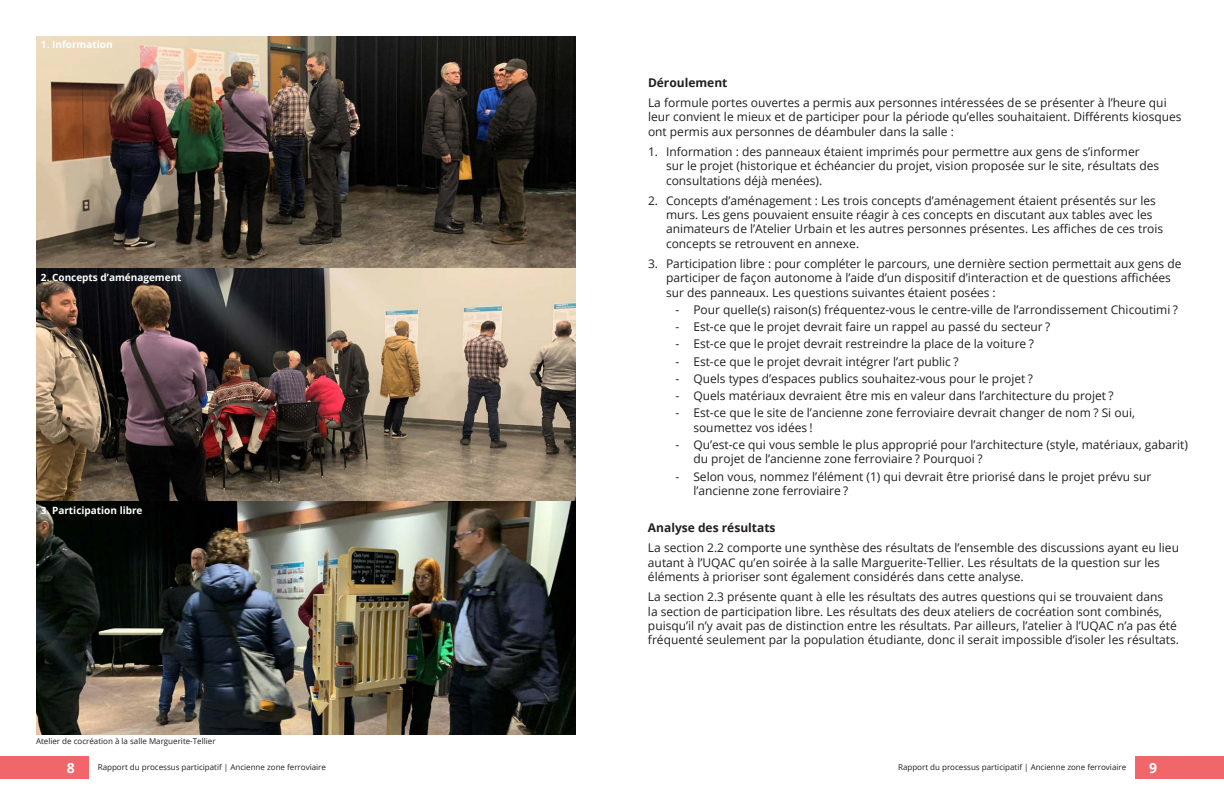
<style>
.page{position:relative;width:1224px;height:792px;background:#fff}
.page>*{position:absolute;margin:0;border:0;box-sizing:border-box;transform-origin:0 0}
.t1{font:700 14px "Open Sans";color:#fff}
.t2{font:12px/14.4px "Open Sans";color:#231f20}
.t3{font:700 12px "Open Sans";color:#231f20}
.t4{font:700 10px "Open Sans";color:#fff}
.t5{font:8px "Open Sans";color:#231f20}
</style>
<div class="page">
<div style="left:0;top:756px;width:89px;height:23px;background:#f16669"></div>
<div style="left:1135px;top:756px;width:89px;height:23px;background:#f16669"></div>
<img style="left:36px;top:36px;width:540px;height:699px">
<p class="t4" style="left:41px;top:38px;width:73px">1. Information</p>
<p class="t4" style="left:41px;top:271px;width:142px">2. Concepts d’aménagement</p>
<p class="t4" style="left:41px;top:503px;width:103px">3. Participation libre</p>
<p class="t5" style="left:36px;top:736px;width:181px">Atelier de cocréation à la salle Marguerite-Tellier</p>
<p class="t3" style="left:648px;top:74px;width:81px">Déroulement</p>
<p class="t2" style="left:648px;top:95px;width:535px">La formule portes ouvertes a permis aux personnes intéressées de se présenter à l’heure qui leur convient le mieux et de participer pour la période qu’elles souhaitaient. Différents kiosques ont permis aux personnes de déambuler dans la salle :</p>
<p class="t2" style="left:666px;top:144px;width:495px;text-indent:-18px">1. Information : des panneaux étaient imprimés pour permettre aux gens de s’informer sur le projet (historique et échéancier du projet, vision proposée sur le site, résultats des consultations déjà menées).</p>
<p class="t2" style="left:666px;top:193px;width:499px;text-indent:-18px">2. Concepts d’aménagement : Les trois concepts d’aménagement étaient présentés sur les murs. Les gens pouvaient ensuite réagir à ces concepts en discutant aux tables avec les animateurs de l’Atelier Urbain et les autres personnes présentes. Les affiches de ces trois concepts se retrouvent en annexe.</p>
<p class="t2" style="left:666px;top:256px;width:517px;text-indent:-18px">3. Participation libre : pour compléter le parcours, une dernière section permettait aux gens de participer de façon autonome à l’aide d’un dispositif d’interaction et de questions affichées sur des panneaux. Les questions suivantes étaient posées :</p>
<p class="t2" style="left:675px;top:302px;width:504px">- Pour quelle(s) raison(s) fréquentez-vous le centre-ville de l’arrondissement Chicoutimi ?</p>
<p class="t2" style="left:675px;top:319px;width:377px">- Est-ce que le projet devrait faire un rappel au passé du secteur ?</p>
<p class="t2" style="left:675px;top:337px;width:360px">- Est-ce que le projet devrait restreindre la place de la voiture ?</p>
<p class="t2" style="left:675px;top:354px;width:285px">- Est-ce que le projet devrait intégrer l’art public ?</p>
<p class="t2" style="left:675px;top:371px;width:359px">- Quels types d’espaces publics souhaitez-vous pour le projet ?</p>
<p class="t2" style="left:675px;top:388px;width:440px">- Quels matériaux devraient être mis en valeur dans l’architecture du projet ?</p>
<p class="t2" style="left:693px;top:406px;width:443px;text-indent:-18px">- Est-ce que le site de l’ancienne zone ferroviaire devrait changer de nom ? Si oui, soumettez vos idées !</p>
<p class="t2" style="left:693px;top:437px;width:496px;text-indent:-18px">- Qu’est-ce qui vous semble le plus approprié pour l’architecture (style, matériaux, gabarit) du projet de l’ancienne zone ferroviaire ? Pourquoi ?</p>
<p class="t2" style="left:693px;top:469px;width:460px;text-indent:-18px">- Selon vous, nommez l’élément (1) qui devrait être priorisé dans le projet prévu sur l’ancienne zone ferroviaire ?</p>
<p class="t3" style="left:648px;top:520px;width:129px">Analyse des résultats</p>
<p class="t2" style="left:648px;top:541px;width:533px">La section 2.2 comporte une synthèse des résultats de l’ensemble des discussions ayant eu lieu autant à l’UQAC qu’en soirée à la salle Marguerite-Tellier. Les résultats de la question sur les éléments à prioriser sont également considérés dans cette analyse.</p>
<p class="t2" style="left:648px;top:589px;width:533px">La section 2.3 présente quant à elle les résultats des autres questions qui se trouvaient dans<br>la section de participation libre. Les résultats des deux ateliers de cocréation sont combinés, puisqu’il n’y avait pas de distinction entre les résultats. Par ailleurs, l’atelier à l’UQAC n’a pas été fréquenté seulement par la population étudiante, donc il serait impossible d’isoler les résultats.</p>
<p class="t1" style="left:67px;top:758px;width:9px">8</p>
<p class="t5" style="left:98px;top:762px;width:230px">Rapport du processus participatif | Ancienne zone ferroviaire</p>
<p class="t5" style="left:898px;top:762px;width:230px">Rapport du processus participatif | Ancienne zone ferroviaire</p>
<p class="t1" style="left:1149px;top:758px;width:9px">9</p>
</div>
